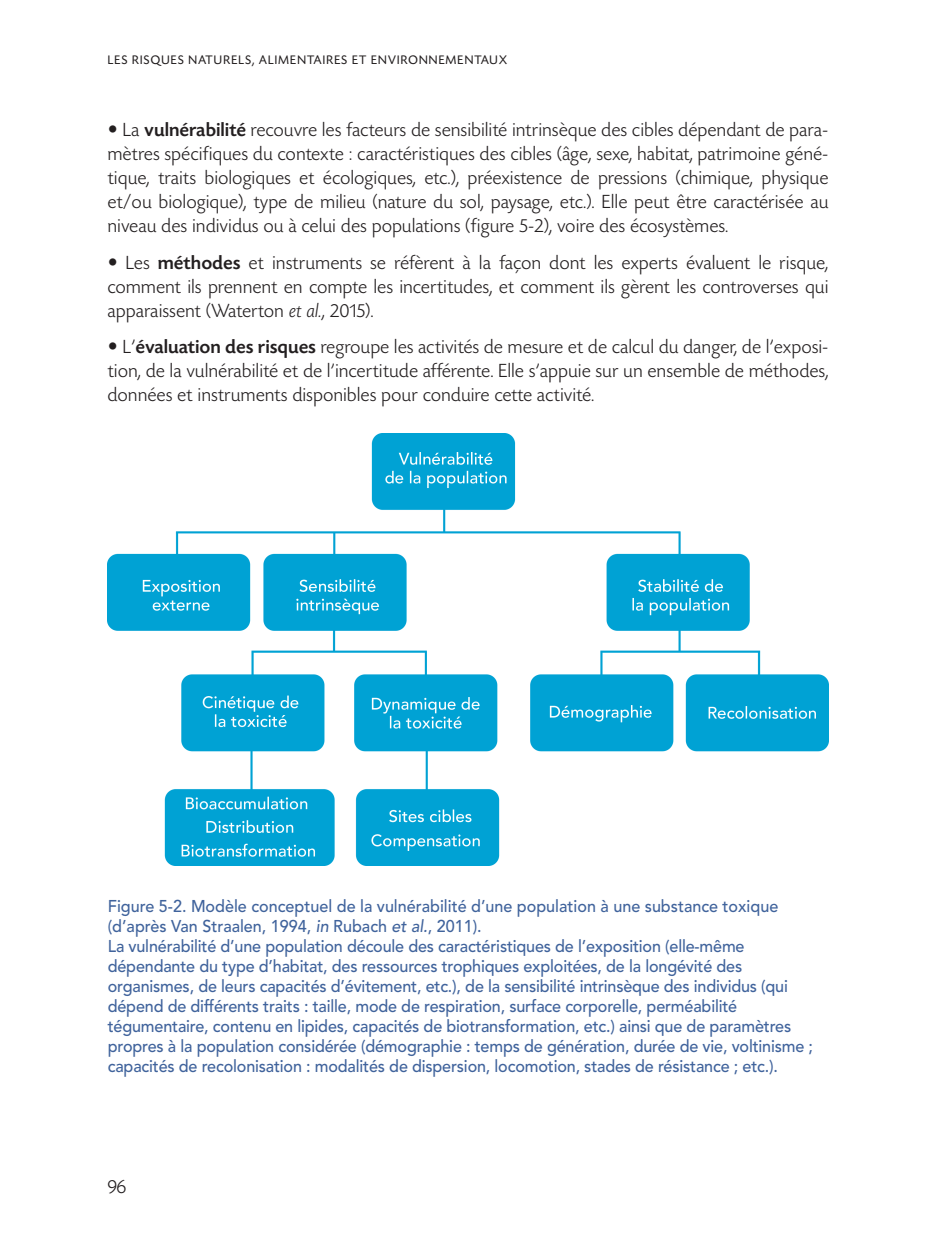
<style>
.page{position:relative;width:936px;height:1248px;background:#fff}
.page>*{position:absolute;margin:0;border:0;box-sizing:border-box;transform-origin:0 0}
.Normal{font:300 20px/24px "Today SHOP";letter-spacing:.03em;color:#231f20;text-align:justify}
.quae-note-figure{font:500 17px/20px "Avenir LT Std";letter-spacing:-.01em;color:#40639c;scale:.95 1}
.quae-titre-figure{font:500 17px/20px "Avenir LT Std";color:#40639c;scale:.95 1}
.t1{font:13px "Today SHOP";letter-spacing:.1em;color:#231f20}
.s1{font-family:"Avenir"}
.s2{font-weight:500}
.s3{font-style:italic}
</style>
<div class="page">
<img style="left:108px;top:433px;width:720px;height:432px">
<p class="t1" style="left:108px;top:53px;width:401px">LES RISQUES NATURELS, ALIMENTAIRES ET ENVIRONNEMENTAUX</p>
<p class="Normal" style="left:108px;top:119px;width:722px"><span class="s1">•</span> La <span class="s2">vulnérabilité</span> recouvre les facteurs de sensibilité intrinsèque des cibles dépendant de para&shy;mètres spécifiques du contexte : caractéristiques des cibles (âge, sexe, habitat, patrimoine géné&shy;tique, traits biologiques et écologiques, etc.), préexistence de pressions (chimique, physique et/ou biologique), type de milieu (nature du sol, paysage, etc.). Elle peut être caractérisée au niveau des individus ou à celui des populations (figure 5-2), voire des écosystèmes.</p>
<p class="Normal" style="left:108px;top:251px;width:722px"><span class="s1">•</span> Les <span class="s2">méthodes</span> et instruments se réfèrent à la façon dont les experts évaluent le risque, comment ils prennent en compte les incertitudes, et comment ils gèrent les controverses qui apparaissent (Waterton <span class="s3">et al.</span>, 2015).</p>
<p class="Normal" style="left:108px;top:335px;width:722px"><span class="s1">•</span> L’<span class="s2">évaluation des risques</span> regroupe les activités de mesure et de calcul du danger, de l’exposi&shy;tion, de la vulnérabilité et de l’incertitude afférente. Elle s’appuie sur un ensemble de méthodes, données et instruments disponibles pour conduire cette activité.</p>
<p class="quae-titre-figure" style="left:108px;top:896px;width:707px">Figure 5-2. Modèle conceptuel de la vulnérabilité d’une population à une substance toxique (d’après Van Straalen, 1994, <span class="s3">in</span> Rubach <span class="s3">et al.</span>, 2011).</p>
<p class="quae-note-figure" style="left:108px;top:936px;width:744px">La vulnérabilité d’une population découle des caractéristiques de l’exposition (elle-même dépendante du type d’habitat, des ressources trophiques exploitées, de la longévité des organismes, de leurs capacités d’évitement, etc.), de la sensibilité intrinsèque des individus (qui dépend de différents traits : taille, mode de respiration, surface corporelle, perméabilité tégumentaire, contenu en lipides, capacités de biotransformation, etc.) ainsi que de paramètres propres à la population considérée (démographie : temps de génération, durée de vie, voltinisme ; capacités de recolonisation : modalités de dispersion, locomotion, stades de résistance ; etc.).</p>
<p class="Normal" style="left:108px;top:1175px;width:20px">96</p>
</div>
